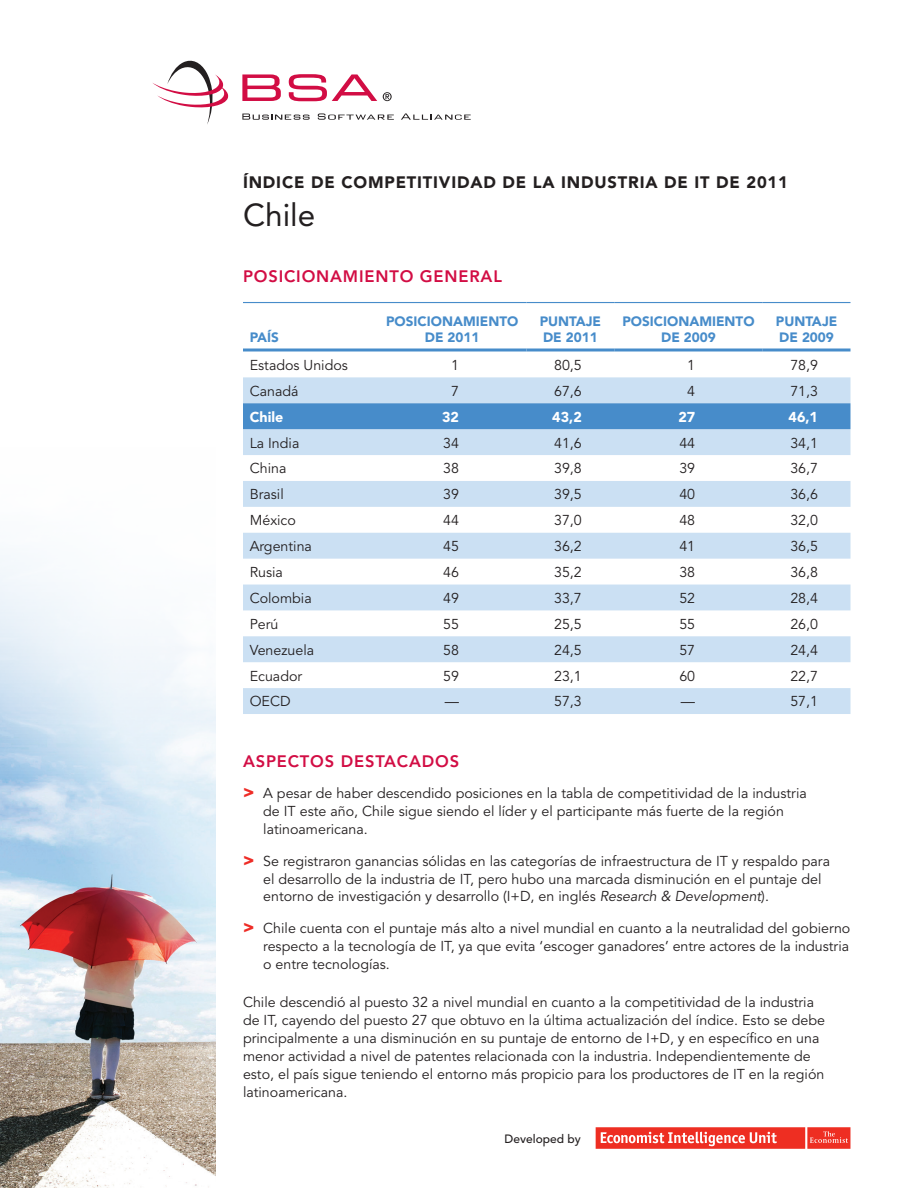
<style>
.page{position:relative;width:918px;height:1188px;background:#fff}
.page>*{position:absolute;margin:0;border:0;box-sizing:border-box;transform-origin:0 0}
.t1{font:31.5px "Avenir LT Std";color:#231f20}
.t2{font:900 16.5px "Avenir LT Std";letter-spacing:.05em;color:#231f20}
.t3{font:800 16.5px "Avenir LT Std";letter-spacing:.05em;color:#d20d44}
.t4{font:14.25px/18px "Avenir LT Std";color:#231f20}
.t5{font:900 14.25px "Avenir LT Std";color:#fff}
.t6{font:900 13.5px/16.2px "Avenir LT Std";color:#478cca;text-align:right}
.t7{font:500 12px "Avenir LT Std";color:#231f20}
.s1{font-weight:900;font-size:18px;color:#ee2d27}
.s2{font-style:italic}
</style>
<div class="page">
<img style="left:0;top:555px;width:216px;height:633px">
<svg style="left:153px;top:61px;width:76px;height:63px"></svg>
<svg style="left:289px;top:74px;width:88px;height:27px"></svg>
<svg style="left:242px;top:74px;width:39px;height:27px"></svg>
<svg style="left:242px;top:114px;width:68px;height:6px"></svg>
<svg style="left:318px;top:113px;width:76px;height:7px"></svg>
<svg style="left:401px;top:113px;width:70px;height:7px"></svg>
<svg style="left:383px;top:92px;width:9px;height:9px"></svg>
<svg style="left:807px;top:1127px;width:43px;height:22px"></svg>
<div style="left:596px;top:1127px;width:209px;height:22px;background:#ee2e22"></div>
<svg style="left:601px;top:1132px;width:176px;height:14px"></svg>
<svg style="left:243px;top:377px;width:607px;height:337px;fill:#cbe0f3"></svg>
<div style="left:243px;top:403px;width:607px;height:26px;background:#478cca"></div>
<hr style="left:243px;top:302px;width:135px;height:1px;background:#478cca">
<hr style="left:378px;top:302px;width:148px;height:1px;background:#478cca">
<hr style="left:526px;top:302px;width:88px;height:1px;background:#478cca">
<hr style="left:614px;top:302px;width:149px;height:1px;background:#478cca">
<hr style="left:763px;top:302px;width:87px;height:1px;background:#478cca">
<hr style="left:243px;top:349px;width:135px;height:3px;background:#478cca">
<hr style="left:378px;top:349px;width:148px;height:3px;background:#478cca">
<hr style="left:526px;top:349px;width:88px;height:3px;background:#478cca">
<hr style="left:614px;top:349px;width:149px;height:3px;background:#478cca">
<hr style="left:763px;top:349px;width:87px;height:3px;background:#478cca">
<p class="t2" style="left:243px;top:172px;width:547px">ÍNDICE DE COMPETITIVIDAD DE LA INDUSTRIA DE IT DE 2011</p>
<h1 class="t1" style="left:243px;top:197px;width:74px">Chile</h1>
<p class="t3" style="left:243px;top:267px;width:260px">POSICIONAMIENTO GENERAL</p>
<p class="t6" style="left:250px;top:330px;width:16px">PAÍS</p>
<p class="t6" style="left:386px;top:313px;width:19px">POSICIONAMIENTO</p>
<p class="t6" style="left:425px;top:330px;width:56px">DE 2011</p>
<p class="t6" style="left:543px;top:313px;width:58px">JE<br>DE 2011</p>
<p class="t6" style="left:622px;top:313px;width:19px">POSICIONAMIENTO</p>
<p class="t6" style="left:540px;top:313px;width:19px">PUNTA</p>
<p class="t6" style="left:661px;top:330px;width:56px">DE 2009</p>
<p class="t6" style="left:776px;top:313px;width:19px">PUNTA</p>
<p class="t6" style="left:779px;top:313px;width:58px">JE<br>DE 2009</p>
<p class="t4" style="left:250px;top:356px;width:100px">Estados Unidos</p>
<p class="t4" style="left:451px;top:356px;width:9px">1</p>
<p class="t4" style="left:554px;top:356px;width:29px">80,5</p>
<p class="t4" style="left:687px;top:356px;width:9px">1</p>
<p class="t4" style="left:790px;top:356px;width:29px">78,9</p>
<p class="t4" style="left:250px;top:382px;width:50px">Canadá</p>
<p class="t4" style="left:451px;top:382px;width:9px">7</p>
<p class="t4" style="left:554px;top:382px;width:29px">67,6</p>
<p class="t4" style="left:687px;top:382px;width:9px">4</p>
<p class="t4" style="left:790px;top:382px;width:29px">71,3</p>
<p class="t5" style="left:250px;top:408px;width:35px">CHILE</p>
<p class="t5" style="left:442px;top:408px;width:18px">32</p>
<p class="t5" style="left:552px;top:408px;width:31px">43,2</p>
<p class="t5" style="left:678px;top:408px;width:18px">27</p>
<p class="t5" style="left:789px;top:408px;width:31px">46,1</p>
<p class="t4" style="left:250px;top:434px;width:51px">La India</p>
<p class="t4" style="left:443px;top:434px;width:17px">34</p>
<p class="t4" style="left:554px;top:434px;width:29px">41,6</p>
<p class="t4" style="left:679px;top:434px;width:17px">44</p>
<p class="t4" style="left:790px;top:434px;width:29px">34,1</p>
<p class="t4" style="left:250px;top:460px;width:38px">China</p>
<p class="t4" style="left:443px;top:460px;width:17px">38</p>
<p class="t4" style="left:554px;top:460px;width:29px">39,8</p>
<p class="t4" style="left:679px;top:460px;width:17px">39</p>
<p class="t4" style="left:790px;top:460px;width:29px">36,7</p>
<p class="t4" style="left:250px;top:486px;width:36px">Brasil</p>
<p class="t4" style="left:443px;top:486px;width:17px">39</p>
<p class="t4" style="left:554px;top:486px;width:29px">39,5</p>
<p class="t4" style="left:679px;top:486px;width:17px">40</p>
<p class="t4" style="left:790px;top:486px;width:29px">36,6</p>
<p class="t4" style="left:250px;top:512px;width:48px">México</p>
<p class="t4" style="left:443px;top:512px;width:17px">44</p>
<p class="t4" style="left:554px;top:512px;width:29px">37,0</p>
<p class="t4" style="left:679px;top:512px;width:17px">48</p>
<p class="t4" style="left:790px;top:512px;width:29px">32,0</p>
<p class="t4" style="left:250px;top:538px;width:64px">Argentina</p>
<p class="t4" style="left:443px;top:538px;width:17px">45</p>
<p class="t4" style="left:554px;top:538px;width:29px">36,2</p>
<p class="t4" style="left:679px;top:538px;width:17px">41</p>
<p class="t4" style="left:790px;top:538px;width:29px">36,5</p>
<p class="t4" style="left:250px;top:563px;width:35px">Rusia</p>
<p class="t4" style="left:443px;top:563px;width:17px">46</p>
<p class="t4" style="left:554px;top:563px;width:29px">35,2</p>
<p class="t4" style="left:679px;top:563px;width:17px">38</p>
<p class="t4" style="left:790px;top:563px;width:29px">36,8</p>
<p class="t4" style="left:250px;top:589px;width:64px">Colombia</p>
<p class="t4" style="left:443px;top:589px;width:17px">49</p>
<p class="t4" style="left:554px;top:589px;width:29px">33,7</p>
<p class="t4" style="left:679px;top:589px;width:17px">52</p>
<p class="t4" style="left:790px;top:589px;width:29px">28,4</p>
<p class="t4" style="left:250px;top:615px;width:30px">Perú</p>
<p class="t4" style="left:443px;top:615px;width:17px">55</p>
<p class="t4" style="left:554px;top:615px;width:29px">25,5</p>
<p class="t4" style="left:679px;top:615px;width:17px">55</p>
<p class="t4" style="left:790px;top:615px;width:29px">26,0</p>
<p class="t4" style="left:250px;top:641px;width:66px">Venezuela</p>
<p class="t4" style="left:443px;top:641px;width:17px">58</p>
<p class="t4" style="left:554px;top:641px;width:29px">24,5</p>
<p class="t4" style="left:679px;top:641px;width:17px">57</p>
<p class="t4" style="left:790px;top:641px;width:29px">24,4</p>
<p class="t4" style="left:250px;top:667px;width:54px">Ecuador</p>
<p class="t4" style="left:443px;top:667px;width:17px">59</p>
<p class="t4" style="left:554px;top:667px;width:29px">23,1</p>
<p class="t4" style="left:679px;top:667px;width:17px">60</p>
<p class="t4" style="left:790px;top:667px;width:29px">22,7</p>
<p class="t4" style="left:250px;top:693px;width:42px">OECD</p>
<p class="t4" style="left:445px;top:693px;width:16px">—</p>
<p class="t4" style="left:554px;top:693px;width:29px">57,3</p>
<p class="t4" style="left:681px;top:693px;width:16px">—</p>
<p class="t4" style="left:790px;top:693px;width:29px">57,1</p>
<p class="t3" style="left:243px;top:751px;width:218px">ASPECTOS DESTACADOS</p>
<p class="t4" style="left:263px;top:785px;width:545px;text-indent:-20px"><span class="s1">&gt;</span> A pesar de haber descendido posiciones en la tabla de competitividad de la industria de IT este año, Chile sigue siendo el líder y el participante más fuerte de la región latinoamericana.</p>
<p class="t4" style="left:263px;top:852px;width:568px;text-indent:-20px"><span class="s1">&gt;</span> Se registraron ganancias sólidas en las categorías de infraestructura de IT y respaldo para el desarrollo de la industria de IT, pero hubo una marcada disminución en el puntaje del entorno de investigación y desarrollo (I+D, en inglés <span class="s2">Research &amp; Development</span>).</p>
<p class="t4" style="left:263px;top:920px;width:589px;text-align:justify;text-indent:-20px"><span class="s1">&gt;</span> Chile cuenta con el puntaje más alto a nivel mundial en cuanto a la neutralidad del gobierno respecto a la tecnología de IT, ya que evita ‘escoger ganadores’ entre actores de la industria o entre tecnologías.</p>
<p class="t4" style="left:243px;top:994px;width:584px">Chile descendió al puesto 32 a nivel mundial en cuanto a la competitividad de la industria de IT, cayendo del puesto 27 que obtuvo en la última actualización del índice. Esto se debe principalmente a una disminución en su puntaje de entorno de I+D, y en específico en una menor actividad a nivel de patentes relacionada con la industria. Independientemente de esto, el país sigue teniendo el entorno más propicio para los productores de IT en la región latinoamericana.</p>
<p class="t7" style="left:505px;top:1131px;width:78px">Developed by</p>
</div>
